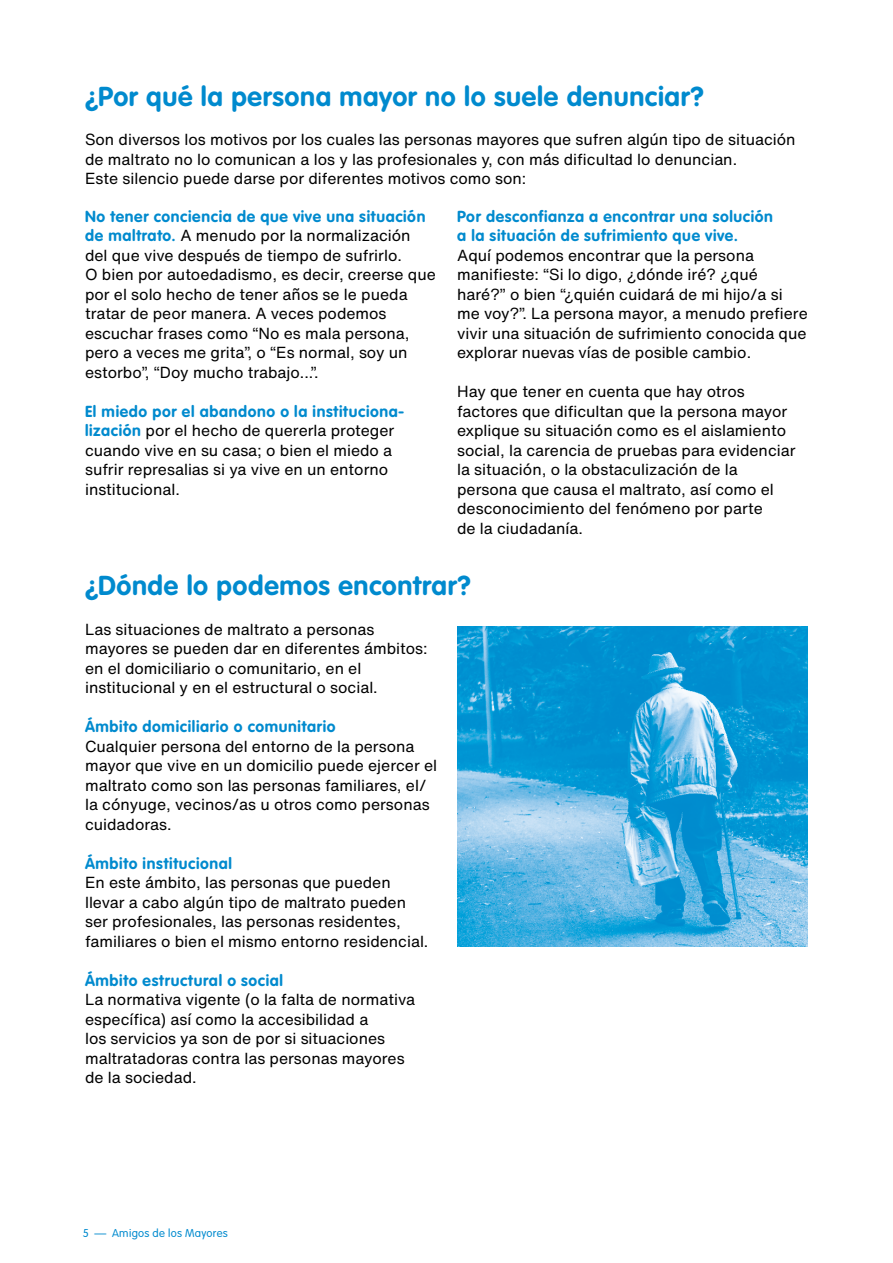
<style>
.page{position:relative;width:893px;height:1263px;background:#fff}
.page>*{position:absolute;margin:0;border:0;box-sizing:border-box;transform-origin:0 0}
.t1{font:700 27px "VAG Rounded";letter-spacing:.02em;color:#008ace}
.t2{font:15.75px/19.5px "Helvetica Now Text";color:#000}
.t3{font:700 15.75px/19.5px "VAG Rounded";letter-spacing:.04em;color:#008ace}
.t4{font:300 11.25px "VAG Rounded";letter-spacing:.03em;color:#008ace}
.s1{font-family:"VAG Rounded";font-weight:700;color:#008ace}
</style>
<div class="page">
<img style="left:457px;top:626px;width:351px;height:320px">
<h1 class="t1" style="left:85px;top:81px;width:620px">¿Por qué la persona mayor no lo suele denunciar?</h1>
<p class="t2" style="left:85px;top:129px;width:712px">Son diversos los motivos por los cuales las personas mayores que sufren algún tipo de situación de maltrato no lo comunican a los y las profesionales y, con más dificultad lo denuncian.<br>Este silencio puede darse por diferentes motivos como son:</p>
<p class="t3" style="left:85px;top:206px;width:342px">No tener conciencia de que vive una situación</p>
<p class="t2" style="left:85px;top:225px;width:352px"><span class="s1">de maltrato.</span> A menudo por la normalización del que vive después de tiempo de sufrirlo.<br>O bien por autoedadismo, es decir, creerse que por el solo hecho de tener años se le pueda tratar de peor manera. A veces podemos escuchar frases como “No es mala persona, pero a veces me grita”, o “Es normal, soy un estorbo”, “Doy mucho trabajo...”.</p>
<p class="t3" style="left:85px;top:401px;width:321px">El miedo por el abandono o la instituciona-</p>
<p class="t2" style="left:85px;top:420px;width:311px"><span class="s1">lización</span> por el hecho de quererla proteger cuando vive en su casa; o bien el miedo a sufrir represalias si ya vive en un entorno institucional.</p>
<p class="t3" style="left:457px;top:206px;width:317px">Por desconfianza a encontrar una solución a la situación de sufrimiento que vive.</p>
<p class="t2" style="left:457px;top:245px;width:352px">Aquí podemos encontrar que la persona manifieste: “Si lo digo, ¿dónde iré? ¿qué haré?” o bien “¿quién cuidará de mi hijo/a si me voy?”. La persona mayor, a menudo prefiere vivir una situación de sufrimiento conocida que explorar nuevas vías de posible cambio.</p>
<p class="t2" style="left:457px;top:381px;width:340px">Hay que tener en cuenta que hay otros factores que dificultan que la persona mayor explique su situación como es el aislamiento social, la carencia de pruebas para evidenciar la situación, o la obstaculización de la persona que causa el maltrato, así como el desconocimiento del fenómeno por parte<br>de la ciudadanía.</p>
<h1 class="t1" style="left:85px;top:570px;width:387px">¿Dónde lo podemos encontrar?</h1>
<p class="t2" style="left:85px;top:619px;width:344px">Las situaciones de maltrato a personas mayores se pueden dar en diferentes ámbitos: en el domiciliario o comunitario, en el institucional y en el estructural o social.</p>
<p class="t3" style="left:85px;top:716px;width:252px">Ámbito domiciliario o comunitario</p>
<p class="t2" style="left:85px;top:736px;width:354px">Cualquier persona del entorno de la persona mayor que vive en un domicilio puede ejercer el maltrato como son las personas familiares, el/ la cónyuge, vecinos/as u otros como personas cuidadoras.</p>
<p class="t3" style="left:85px;top:853px;width:148px">Ámbito institucional</p>
<p class="t2" style="left:85px;top:872px;width:345px">En este ámbito, las personas que pueden llevar a cabo algún tipo de maltrato pueden ser profesionales, las personas residentes, familiares o bien el mismo entorno residencial.</p>
<p class="t3" style="left:85px;top:970px;width:200px">Ámbito estructural o social</p>
<p class="t2" style="left:85px;top:989px;width:332px">La normativa vigente (o la falta de normativa específica) así como la accesibilidad a<br>los servicios ya son de por si situaciones maltratadoras contra las personas mayores de la sociedad.</p>
<p class="t4" style="left:83px;top:1227px;width:146px">5 — Amigos de los Mayores</p>
</div>
